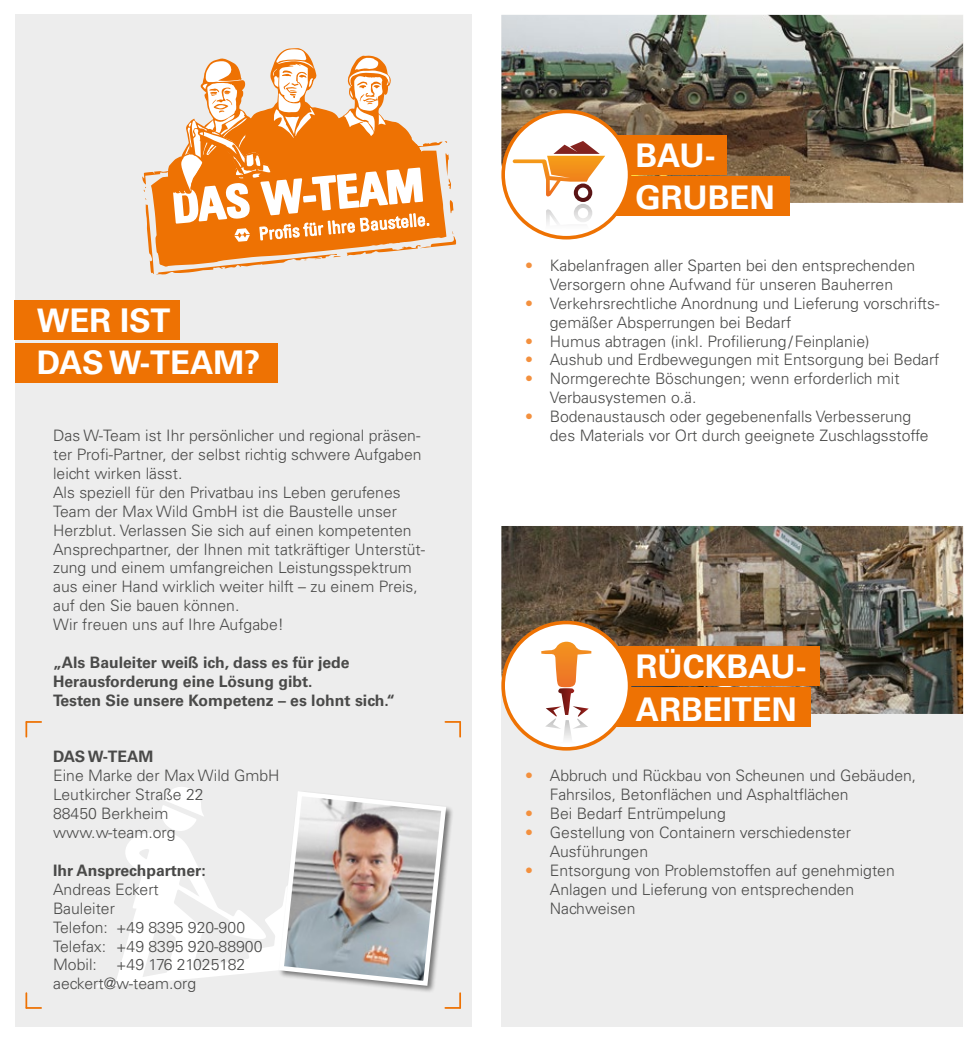
<style>
.page{position:relative;width:978px;height:1042px;background:#fff}
.page>*{position:absolute;margin:0;border:0;box-sizing:border-box;transform-origin:0 0}
.t1{font:700 32.55px/42.2px "Univers LT Std";color:#fff}
.t2{font:300 15.75px/18.9px "Univers LT Std";color:#4a4a49}
.t3{font:700 15.75px/18.9px "Univers LT Std";color:#4a4a49}
.s1{color:#f3903e}
</style>
<div class="page">
<div style="left:15px;top:15px;width:456px;height:1012px;background:#ededed"></div>
<svg style="left:25px;top:721px;width:16px;height:16px"></svg>
<svg style="left:445px;top:721px;width:16px;height:16px"></svg>
<svg style="left:25px;top:993px;width:16px;height:16px"></svg>
<div style="left:501px;top:526px;width:461px;height:500px;background:#ededed"></div>
<img style="left:501px;top:15px;width:461px;height:188px">
<img style="left:501px;top:526px;width:461px;height:188px">
<div style="left:542px;top:135px;width:184px;height:39px;background:#ee7203"></div>
<div style="left:570px;top:177px;width:219px;height:39px;background:#ee7203"></div>
<div style="left:543px;top:687px;width:267px;height:40px;background:#ee7203"></div>
<div style="left:551px;top:646px;width:268px;height:39px;background:#ee7203"></div>
<div style="left:503px;top:111px;width:126px;height:127px;background:#fff;border-radius:50%"></div>
<svg style="left:512px;top:141px;width:93px;height:97px"></svg>
<div style="left:501px;top:110px;width:130px;height:129px;border:4px solid #ee7203;border-radius:50%"></div>
<svg style="left:97px;top:787px;width:364px;height:222px"></svg>
<div style="left:15px;top:300px;width:165px;height:39px;background:#ee7203"></div>
<div style="left:15px;top:343px;width:262px;height:40px;background:#ee7203"></div>
<svg style="left:142px;top:48px;width:314px;height:227px"></svg>
<div style="left:503px;top:622px;width:126px;height:127px;background:#fff;border-radius:50%"></div>
<svg style="left:541px;top:641px;width:50px;height:106px"></svg>
<div style="left:501px;top:621px;width:130px;height:129px;border:4px solid #ee7203;border-radius:50%"></div>
<h1 class="t1" style="left:37px;top:300px;width:225px">WER IST<br>DAS W-TEAM?</h1>
<p class="t2" style="left:53px;top:426px;width:373px">Das W-Team ist Ihr persönlicher und regional präsen&shy;ter Profi-Partner, der selbst richtig schwere Aufgaben leicht wirken lässt.<br>Als speziell für den Privatbau ins Leben gerufenes Team der Max Wild GmbH ist die Baustelle unser Herzblut. Verlassen Sie sich auf einen kompetenten Ansprechpartner, der Ihnen mit tatkräftiger Unterstüt&shy;zung und einem umfangreichen Leistungsspektrum aus einer Hand wirklich weiter hilft – zu einem Preis, auf den Sie bauen können.<br>Wir freuen uns auf Ihre Aufgabe!</p>
<p class="t3" style="left:53px;top:653px;width:343px">„Als Bauleiter weiß ich, dass es für jede<br>Herausforderung eine Lösung gibt.<br>Testen Sie unsere Kompetenz – es lohnt sich.“</p>
<p class="t3" style="left:53px;top:747px;width:102px">DAS W-TEAM</p>
<p class="t2" style="left:53px;top:766px;width:228px">Eine Marke der Max Wild GmbH<br>Leutkircher Straße 22<br>88450 Berkheim www.w-team.org</p>
<p class="t3" style="left:53px;top:861px;width:154px">Ihr Ansprechpartner:</p>
<p class="t2" style="left:53px;top:880px;width:211px">Andreas Eckert<br>Bauleiter<br>Telefon: +49 8395 920-900<br>Telefax: +49 8395 920-88900<br>Mobil: +49 176 21025182 aeckert@w-team.org</p>
<h1 class="t1" style="left:635px;top:134px;width:141px">BAU-<br>GRUBEN</h1>
<p class="t2" style="left:525px;top:256px;width:391px;text-align:center"><span class="s1">•</span> Kabelanfragen aller Sparten bei den entsprechenden<br>Versorgern ohne Aufwand für unseren Bauherren</p>
<p class="t2" style="left:549px;top:294px;width:391px;text-indent:-25px"><span class="s1">•</span> Verkehrsrechtliche Anordnung und Lieferung vorschrifts&shy;gemäßer Absperrungen bei Bedarf</p>
<p class="t2" style="left:525px;top:331px;width:346px"><span class="s1">•</span> Humus abtragen (inkl. Profilierung/Feinplanie)</p>
<p class="t2" style="left:525px;top:350px;width:416px"><span class="s1">•</span> Aushub und Erdbewegungen mit Entsorgung bei Bedarf</p>
<p class="t2" style="left:549px;top:369px;width:351px;text-indent:-25px"><span class="s1">•</span> Normgerechte Böschungen; wenn erforderlich mit<br>Verbausystemen o.ä.</p>
<p class="t2" style="left:549px;top:407px;width:380px;text-indent:-25px"><span class="s1">•</span> Bodenaustausch oder gegebenenfalls Verbesserung des Materials vor Ort durch geeignete Zuschlagsstoffe</p>
<h1 class="t1" style="left:635px;top:646px;width:172px">RÜCKBAU-<br>ARBEITEN</h1>
<p class="t2" style="left:549px;top:766px;width:368px;text-indent:-25px"><span class="s1">•</span> Abbruch und Rückbau von Scheunen und Gebäuden,<br>Fahrsilos, Betonflächen und Asphaltflächen</p>
<p class="t2" style="left:525px;top:804px;width:202px"><span class="s1">•</span> Bei Bedarf Entrümpelung</p>
<p class="t2" style="left:549px;top:823px;width:302px;text-indent:-25px"><span class="s1">•</span> Gestellung von Containern verschiedenster<br>Ausführungen</p>
<p class="t2" style="left:549px;top:861px;width:346px;text-indent:-25px"><span class="s1">•</span> Entsorgung von Problemstoffen auf genehmigten<br>Anlagen und Lieferung von entsprechenden<br>Nachweisen</p>
</div>
